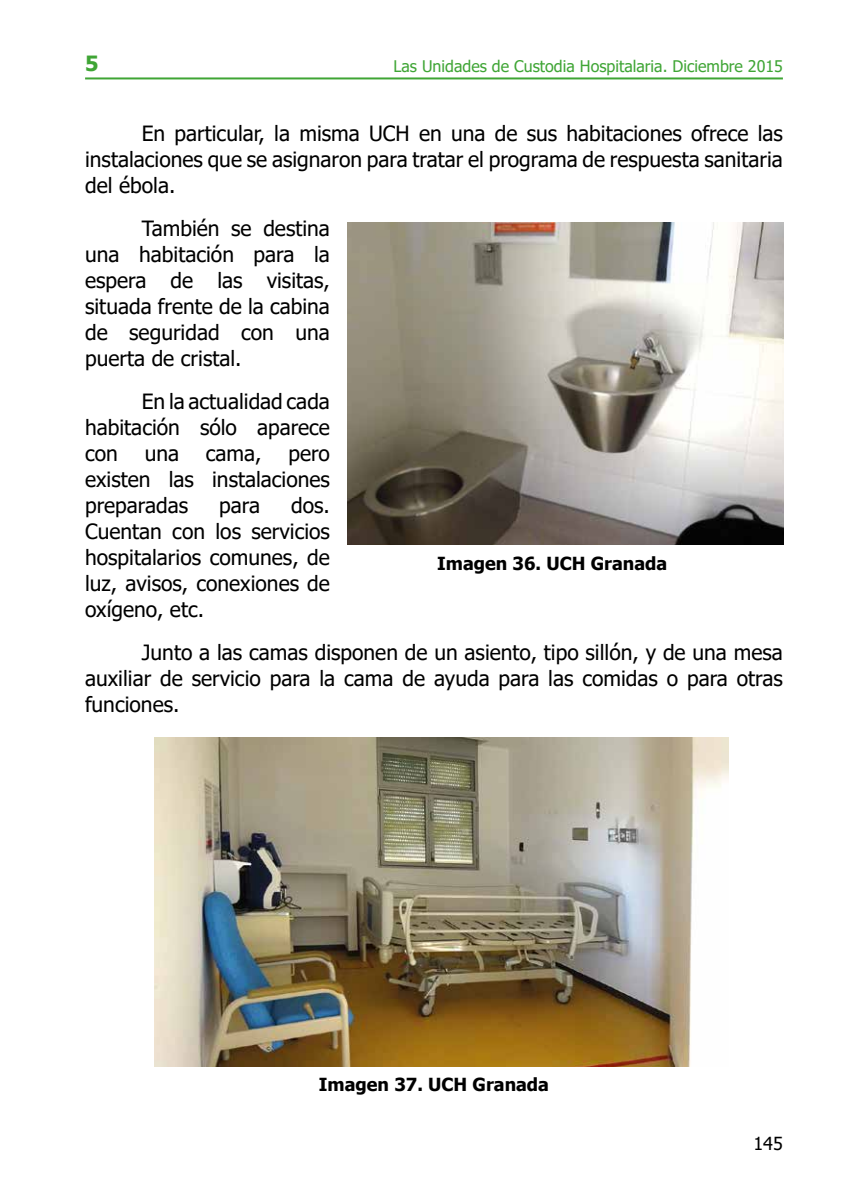
<style>
.page{position:relative;width:851px;height:1191px;background:#fff}
.page>*{position:absolute;margin:0;border:0;box-sizing:border-box;transform-origin:0 0}
.t1{font:21px/26px "Tahoma";color:#000;text-align:justify}
.t2{font:700 21px "Tahoma";color:#3fa535}
.t3{font:700 18px "Tahoma";color:#000}
.t4{font:18px "Tahoma";color:#000}
.t5{font:16px "Tahoma";color:#3fa535}
</style>
<div class="page">
<hr style="left:85px;top:77px;width:697px;height:2px;background:#3fa535">
<img style="left:347px;top:222px;width:436px;height:323px">
<img style="left:154px;top:737px;width:574px;height:330px">
<p class="t2" style="left:85px;top:49px;width:15px">5</p>
<p class="t5" style="left:393px;top:55px;width:391px">Las Unidades de Custodia Hospitalaria. Diciembre 2015</p>
<p class="t1" style="left:85px;top:121px;width:699px;text-indent:57px">En particular, la misma UCH en una de sus habitaciones ofrece las instalaciones que se asignaron para tratar el programa de respuesta sanitaria del ébola.</p>
<p class="t1" style="left:85px;top:216px;width:246px;text-indent:57px">También se destina una habitación para la espera de las visitas, situada frente de la cabina de seguridad con una puerta de cristal.</p>
<p class="t1" style="left:85px;top:389px;width:246px;text-indent:57px">En la actualidad cada habitación sólo aparece con</p>
<p class="t1" style="left:85px;top:441px;width:246px;text-indent:203px">pero existen las instalaciones preparadas</p>
<p class="t1" style="left:145px;top:441px;width:36px">una</p>
<p class="t1" style="left:206px;top:441px;width:57px">cama,</p>
<p class="t1" style="left:85px;top:493px;width:246px;text-indent:206px">dos.<br>Cuentan con los servicios hospitalarios comunes, de luz, avisos, conexiones de oxígeno, etc.</p>
<p class="t1" style="left:85px;top:640px;width:699px;text-indent:57px">Junto a las camas disponen de un asiento, tipo sillón, y de una mesa auxiliar de servicio para la cama de ayuda para las comidas o para otras funciones.</p>
<p class="t1" style="left:219px;top:493px;width:42px">para</p>
<p class="t3" style="left:437px;top:550px;width:232px">Imagen 36. UCH Granada</p>
<p class="t3" style="left:319px;top:1071px;width:232px">Imagen 37. UCH Granada</p>
<p class="t4" style="left:753px;top:1131px;width:31px">145</p>
</div>
